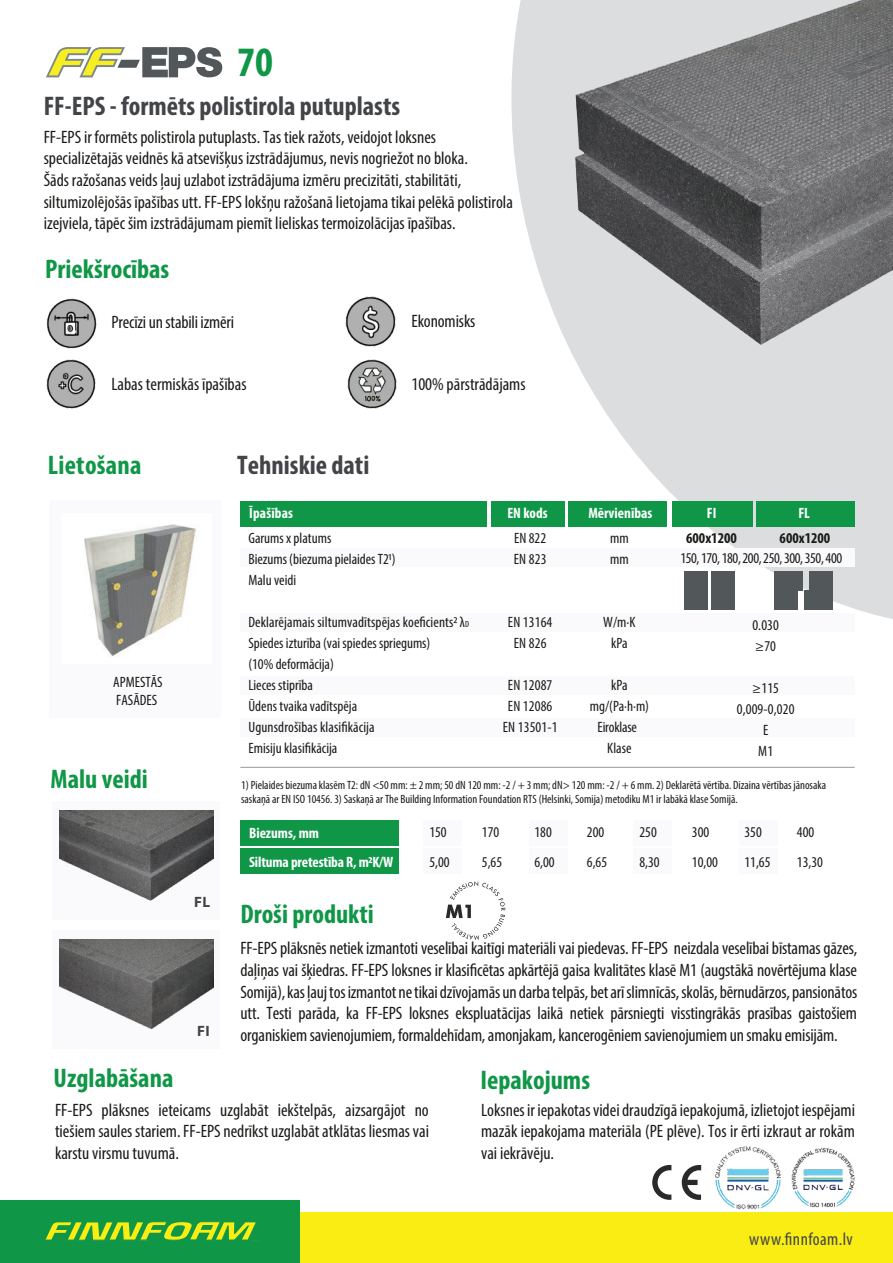
<style>
.page{position:relative;width:893px;height:1263px;background:#fff}
.page>*{position:absolute;margin:0;border:0;box-sizing:border-box;transform-origin:0 0}
.t1{font:700 condensed 42px "Myriad Pro";color:#0f9747}
.t2{font:700 condensed 27px "Myriad Pro";color:#0f9747}
.t3{font:700 condensed 27px "Myriad Pro";color:#424447}
.t4{font:condensed 18px/21.6px "Myriad Pro";color:#1a1a18;text-align:justify}
.t5{font:condensed 18px "Myriad Pro";letter-spacing:.025em;color:#424447}
.t6{font:condensed 15px/21px "Myriad Pro";color:#1a1a18}
.t7{font:700 condensed 15px/28.5px "Myriad Pro";color:#fff}
.t8{font:condensed 15px "Myriad Pro";letter-spacing:-.025em;color:#1a1a18}
.t9{font:700 condensed 15px "Myriad Pro";color:#1a1a18}
.t10{font:700 15px "Myriad Pro";color:#424447}
.t11{font:condensed 12px/14.4px "Myriad Pro";color:#1a1a18}
.s1{font-size:9px}
</style>
<div class="page">
<div style="left:633px;top:820px;width:38px;height:26px;background:#faf9fb"></div>
<div style="left:633px;top:849px;width:38px;height:25px;background:#faf9fb"></div>
<div style="left:529px;top:820px;width:38px;height:26px;background:#faf9fb"></div>
<div style="left:529px;top:849px;width:38px;height:25px;background:#faf9fb"></div>
<div style="left:739px;top:820px;width:38px;height:26px;background:#faf9fb"></div>
<div style="left:739px;top:849px;width:38px;height:25px;background:#faf9fb"></div>
<div style="left:423px;top:820px;width:39px;height:26px;background:#faf9fb"></div>
<div style="left:423px;top:849px;width:39px;height:25px;background:#faf9fb"></div>
<div style="left:53px;top:930px;width:167px;height:119px;background:#faf9fb"></div>
<img style="left:60px;top:939px;width:153px;height:90px">
<div style="left:53px;top:801px;width:167px;height:119px;background:#faf9fb"></div>
<svg style="left:491px;top:1px;width:401px;height:618px"></svg>
<div style="left:240px;top:549px;width:615px;height:18px;background:#faf9fb"></div>
<div style="left:240px;top:613px;width:615px;height:19px;background:#faf9fb"></div>
<div style="left:240px;top:676px;width:615px;height:19px;background:#faf9fb"></div>
<div style="left:240px;top:718px;width:615px;height:19px;background:#faf9fb"></div>
<div style="left:50px;top:500px;width:171px;height:218px;background:#faf9fb"></div>
<div style="left:240px;top:501px;width:247px;height:25px;background:#0f9747"></div>
<div style="left:491px;top:501px;width:73px;height:25px;background:#0f9747"></div>
<div style="left:569px;top:501px;width:98px;height:25px;background:#0f9747"></div>
<hr style="left:240px;top:767px;width:615px;height:1px;background:#9d9d9c">
<svg style="left:682px;top:1165px;width:19px;height:35px"></svg>
<svg style="left:652px;top:1165px;width:19px;height:35px"></svg>
<div style="left:672px;top:501px;width:80px;height:25px;background:#0f9747"></div>
<div style="left:756px;top:501px;width:99px;height:25px;background:#0f9747"></div>
<div style="left:240px;top:820px;width:159px;height:26px;background:#0f9747"></div>
<div style="left:240px;top:849px;width:159px;height:25px;background:#0f9747"></div>
<svg style="left:46px;top:47px;width:176px;height:30px"></svg>
<img style="left:60px;top:810px;width:153px;height:91px">
<img style="left:84px;top:524px;width:112px;height:132px">
<img style="left:541px;top:0;width:352px;height:385px">
<img style="left:46px;top:298px;width:50px;height:50px">
<img style="left:348px;top:359px;width:49px;height:50px">
<img style="left:346px;top:297px;width:49px;height:49px">
<img style="left:47px;top:360px;width:48px;height:48px">
<svg style="left:446px;top:881px;width:59px;height:59px"></svg>
<div style="left:250px;top:1214px;width:643px;height:49px;background:#f9ed13"></div>
<div style="left:0;top:1201px;width:300px;height:62px;background:#0f9747"></div>
<svg style="left:45px;top:1221px;width:214px;height:20px"></svg>
<img style="left:715px;top:1146px;width:65px;height:64px">
<img style="left:791px;top:1147px;width:64px;height:61px">
<div style="left:684px;top:571px;width:24px;height:39px;background:#52575a"></div>
<div style="left:711px;top:571px;width:24px;height:39px;background:#52575a"></div>
<div style="left:774px;top:571px;width:24px;height:39px;background:#52575a"></div>
<div style="left:809px;top:571px;width:23px;height:39px;background:#52575a"></div>
<div style="left:779px;top:571px;width:23px;height:20px;background:#52575a"></div>
<div style="left:804px;top:591px;width:24px;height:19px;background:#52575a"></div>
<h1 class="t1" style="left:237px;top:36px;width:37px">70</h1>
<h2 class="t3" style="left:44px;top:90px;width:358px">FF-EPS - formēts polistirola putuplasts</h2>
<p class="t4" style="left:44px;top:126px;width:471px;text-align:left">FF-EPS ir formēts polistirola putuplasts. Tas tiek ražots, veidojot loksnes specializētajās veidnēs kā atsevišķus izstrādājumus, nevis nogriežot no bloka.<br>Šāds ražošanas veids ļauj uzlabot izstrādājuma izmēru precizitāti, stabilitāti, siltumizolējošās īpašības utt. FF-EPS lokšņu ražošanā lietojama tikai pelēkā polistirola izejviela, tāpēc šim izstrādājumam piemīt lieliskas termoizolācijas īpašības.</p>
<h2 class="t2" style="left:45px;top:252px;width:126px">Priekšrocības</h2>
<p class="t4" style="left:111px;top:311px;width:124px">Precīzi un stabili izmēri</p>
<p class="t4" style="left:411px;top:310px;width:66px">Ekonomisks</p>
<p class="t4" style="left:111px;top:373px;width:137px">Labas termiskās īpašības</p>
<p class="t4" style="left:411px;top:373px;width:116px">100% pārstrādājams</p>
<h2 class="t2" style="left:48px;top:449px;width:95px">Lietošana</h2>
<p class="t6" style="left:113px;top:673px;width:51px;line-height:18px">APMESTĀS<br>FASĀDES</p>
<h2 class="t2" style="left:51px;top:762px;width:99px">Malu veidi</h2>
<p class="t10" style="left:194px;top:892px;width:17px">FL</p>
<h2 class="t2" style="left:54px;top:1061px;width:121px">Uzglabāšana</h2>
<p class="t10" style="left:197px;top:1021px;width:14px">FI</p>
<h2 class="t3" style="left:237px;top:449px;width:134px">Tehniskie dati</h2>
<p class="t7" style="left:249px;top:499px;width:45px">Īpašības</p>
<p class="t7" style="left:507px;top:499px;width:42px">EN kods</p>
<p class="t7" style="left:588px;top:499px;width:65px">Mērvienības</p>
<p class="t6" style="left:248px;top:527px;width:148px">Garums x platums<br>Biezums (biezuma pielaides T21)<br>Malu veidi</p>
<p class="t6" style="left:248px;top:611px;width:222px">Deklarējamais siltumvadītspējas koeficients2 λ<span class="s1">D<br></span>Spiedes izturība (vai spiedes spriegums)<br>(10% deformācija)<br>Lieces stiprība<br>Ūdens tvaika vadītspēja<br>Ugunsdrošības klasifikācija<br>Emisiju klasifikācija</p>
<p class="t6" style="left:514px;top:527px;width:34px">EN 822<br>EN 823</p>
<p class="t6" style="left:508px;top:611px;width:46px;text-align:center">EN 13164<br>EN 826</p>
<p class="t6" style="left:503px;top:674px;width:56px;text-align:center">EN 12087<br>EN 12086<br>EN 13501-1</p>
<p class="t6" style="left:610px;top:527px;width:20px">mm mm</p>
<p class="t6" style="left:603px;top:611px;width:34px;text-align:center">W/m·K kPa</p>
<p class="t6" style="left:590px;top:674px;width:61px;text-align:center">kPa mg/(Pa·h·m)<br>Eiroklase<br>Klase</p>
<p class="t7" style="left:707px;top:499px;width:11px">FI</p>
<p class="t9" style="left:686px;top:528px;width:52px">600x1200</p>
<p class="t7" style="left:798px;top:499px;width:13px">FL</p>
<p class="t9" style="left:780px;top:528px;width:52px">600x1200</p>
<p class="t8" style="left:680px;top:548px;width:163px">150, 170, 180, 200,250,300, 350,400</p>
<p class="t6" style="left:752px;top:614px;width:28px">0.030 ≥70</p>
<p class="t6" style="left:737px;top:677px;width:59px;text-align:center">≥115<br>0,009-0,020<br>E<br>M1</p>
<p class="t11" style="left:241px;top:777px;width:586px">1) Pielaides biezuma klasēm T2: dN &lt;50 mm: ± 2 mm; 50 dN 120 mm: -2 / + 3 mm; dN&gt; 120 mm: -2 / + 6 mm. 2) Deklarētā vērtība. Dizaina vērtības jānosaka saskaņā ar EN ISO 10456. 3) Saskaņā ar The Building Information Foundation RTS (Helsinki, Somija) metodiku M1 ir labākā klase Somijā.</p>
<p class="t7" style="left:249px;top:819px;width:146px">Biezums, mm<br>Siltuma pretestība R, m2K/W</p>
<h2 class="t2" style="left:240px;top:897px;width:135px">Droši produkti</h2>
<p class="t6" style="left:429px;top:817px;width:22px;line-height:30px">150<br>5,00</p>
<p class="t6" style="left:482px;top:817px;width:22px;line-height:30px">170<br>5,65</p>
<p class="t6" style="left:534px;top:817px;width:22px;line-height:30px">180<br>6,00</p>
<p class="t6" style="left:587px;top:817px;width:22px;line-height:30px">200<br>6,65</p>
<p class="t6" style="left:639px;top:817px;width:22px;line-height:30px">250<br>8,30</p>
<p class="t6" style="left:692px;top:817px;width:28px;line-height:30px">300<br>10,00</p>
<p class="t6" style="left:744px;top:817px;width:28px;line-height:30px">350<br>11,65</p>
<p class="t6" style="left:797px;top:817px;width:28px;line-height:30px">400<br>13,30</p>
<p class="t4" style="left:241px;top:937px;width:618px">FF-EPS plāksnēs netiek izmantoti veselībai kaitīgi materiāli vai piedevas. FF-EPS neizdala veselībai bīstamas gāzes, daļiņas vai šķiedras. FF-EPS loksnes ir klasificētas apkārtējā gaisa kvalitātes klasē M1 (augstākā novērtējuma klase Somijā),kasļaujtosizmantot netikaidzīvojamāsun darbatelpās,betarīslimnīcās,skolās,bērnudārzos,pansionātos utt. Testi parāda, ka FF-EPS loksnes ekspluatācijas laikā netiek pārsniegti visstingrākās prasības gaistošiem organiskiem savienojumiem, formaldehīdam,amonjakam, kancerogēniem savienojumiemun smakuemisijām.</p>
<h2 class="t2" style="left:480px;top:1063px;width:111px">Iepakojums</h2>
<p class="t4" style="left:55px;top:1099px;width:375px">FF-EPS plāksnes ieteicams uzglabāt iekštelpās, aizsargājot no tiešiemsaules stariem.FF-EPS nedrīkstuzglabātatklātas liesmasvai karstu virsmu tuvumā.</p>
<p class="t4" style="left:481px;top:1099px;width:375px">Loksnesir iepakotasvideidraudzīgāiepakojumā, izlietojot iespējami mazāk iepakojama materiāla (PE plēve). Tos ir ērti izkraut ar rokām vai iekrāvēju.</p>
<p class="t5" style="left:749px;top:1228px;width:105px">www.finnfoam.lv</p>
</div>
